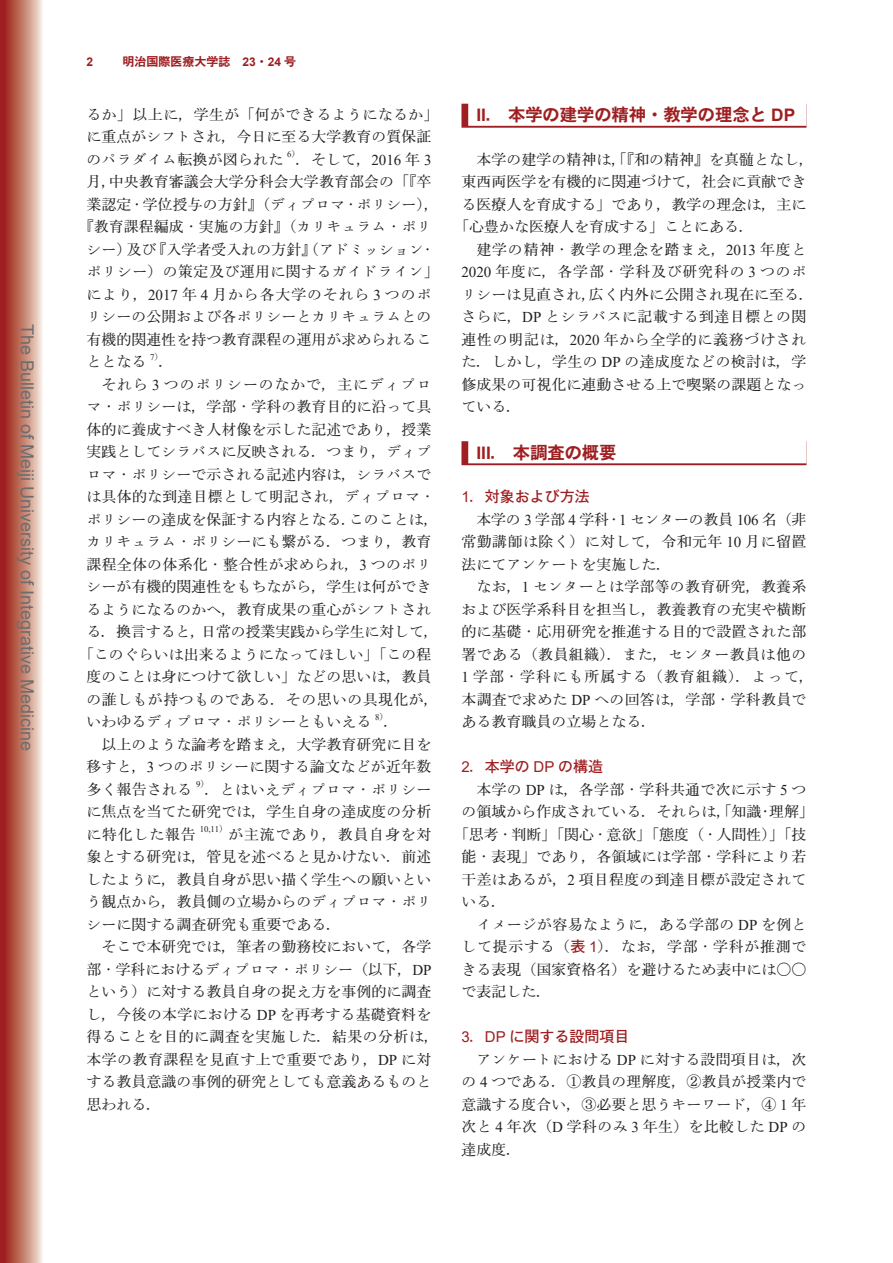
<style>
.page{position:relative;width:893px;height:1263px;background:#fff}
.page>*{position:absolute;margin:0;border:0;box-sizing:border-box;transform-origin:0 0}
.t1{font:18px "Arial";color:#6c6d70}
.t2{font:17.25px "Iwa O Go Pro Eb";color:#9e1e21}
.t3{font:500 15px/22.5px "Iwa O Min Pro";color:#231f20;text-align:justify}
.t4{font:500 15px "Iwa O Min Pro";letter-spacing:.025em;color:#231f20}
.t5{font:500 15px "Iwa O Min Pro";letter-spacing:.05em;color:#231f20}
.t6{font:500 15px "Iwa O Min Pro";letter-spacing:.045em;color:#231f20}
.t7{font:500 15px "Iwa O Min Pro";letter-spacing:.055em;color:#231f20}
.t8{font:15px "Iwa O Go Pro Db";color:#9e1e21}
.t9{font:12px "Iwa O Go Pro Eb";color:#9e1e21}
.t10{font:700 12px "Arial";color:#9e1e21}
.t11{font:8.7px "Times New Roman";color:#231f20}
.s1{font-family:"Arial";font-weight:700}
.s2{font-family:"Iwa O Min Pro";font-weight:500}
.s3{font-family:"Times New Roman";font-weight:400}
.s4{font-family:"Ryumin Pro";font-weight:300}
.s5{font-family:"Arial"}
.s6{font-family:"Iwa O Go Pro Db";font-weight:400;color:#9e1e21}
.s7{font-family:"Arial";font-weight:400;color:#9e1e21}
</style>
<div class="page">
<svg style="left:0;top:0;width:43px;height:1263px;background:#c37a6e"></svg>
<div style="left:461px;top:104px;width:345px;height:24px;background:#9e1e21"></div>
<div style="left:468px;top:102px;width:338px;height:24px;background:#fff"></div>
<svg style="left:461px;top:441px;width:345px;height:24px"></svg>
<div style="left:468px;top:439px;width:338px;height:24px;background:#fff"></div>
<p class="t1" style="left:40px;top:324px;width:429px;rotate:90deg">The Bulletin of Meiji University of Integrative Medicine</p>
<p class="t10" style="left:86px;top:53px;width:8px">2</p>
<p class="t9" style="left:122px;top:53px;width:175px">明治国際医療大学誌　<span class="s1">23</span>・<span class="s1">24</span> 号</p>
<p class="t3" style="left:86px;top:102px;width:354px;text-align:left">るか」以上に，学生が「何ができるようになるか」に重点がシフトされ，今日に至る大学教育の質保証のパラダイム転換が図られた</p>
<p class="t11" style="left:287px;top:148px;width:15px">6<span class="s2">）</span></p>
<p class="t3" style="left:296px;top:147px;width:137px">．そして，<span class="s3">2016</span> 年 <span class="s3">3</span></p>
<p class="t3" style="left:86px;top:170px;width:346px">月，中央教育審議会大学分科会大学教育部会の「『卒</p>
<p class="t3" style="left:86px;top:192px;width:354px">業認定<span class="s4">・</span>学位授与の方針』（ディプロマ<span class="s4">・</span>ポリシー），</p>
<p class="t3" style="left:79px;top:215px;width:354px">『教育課程編成<span class="s4">・</span>実施の方針』（カリキュラム<span class="s4">・</span>ポリ</p>
<p class="t3" style="left:86px;top:237px;width:350px">シー）及び『入学者受入れの方針』（アドミッション<span class="s4">・</span></p>
<p class="t4" style="left:86px;top:261px;width:354px">ポリシー）の策定及び運用に関するガイドライン」</p>
<p class="t7" style="left:86px;top:284px;width:346px">により，<span class="s3">2017</span> 年 <span class="s3">4</span> 月から各大学のそれら <span class="s3">3</span> つのポ</p>
<p class="t3" style="left:86px;top:305px;width:346px">リシーの公開および各ポリシーとカリキュラムとの</p>
<p class="t3" style="left:86px;top:327px;width:346px">有機的関連性を持つ教育課程の運用が求められるこ</p>
<p class="t3" style="left:86px;top:350px;width:61px">ととなる</p>
<p class="t11" style="left:150px;top:351px;width:15px">7<span class="s2">）</span></p>
<p class="t3" style="left:159px;top:350px;width:16px">．</p>
<p class="t7" style="left:101px;top:374px;width:331px">それら <span class="s3">3</span> つのポリシーのなかで，主にディプロ</p>
<p class="t3" style="left:86px;top:395px;width:347px">マ<span class="s4">・</span>ポリシーは，学部<span class="s4">・</span>学科の教育目的に沿って具</p>
<p class="t3" style="left:86px;top:417px;width:346px">体的に養成すべき人材像を示した記述であり，授業</p>
<p class="t3" style="left:86px;top:440px;width:346px">実践としてシラバスに反映される．つまり，ディプ</p>
<p class="t3" style="left:86px;top:462px;width:347px">ロマ<span class="s4">・</span>ポリシーで示される記述内容は，シラバスで</p>
<p class="t3" style="left:86px;top:485px;width:350px">は具体的な到達目標として明記され，ディプロマ<span class="s4">・</span></p>
<p class="t3" style="left:86px;top:507px;width:354px">ポリシーの達成を保証する内容となる．このことは，</p>
<p class="t3" style="left:86px;top:530px;width:346px">カリキュラム<span class="s4">・</span>ポリシーにも繋がる．つまり，教育</p>
<p class="t3" style="left:86px;top:552px;width:347px">課程全体の体系化<span class="s4">・</span>整合性が求められ，<span class="s3">3</span> つのポリ</p>
<p class="t3" style="left:86px;top:575px;width:346px">シーが有機的関連性をもちながら，学生は何ができ</p>
<p class="t3" style="left:86px;top:597px;width:346px">るようになるのかへ，教育成果の重心がシフトされ</p>
<p class="t3" style="left:86px;top:620px;width:354px">る．換言すると，日常の授業実践から学生に対して，</p>
<p class="t3" style="left:79px;top:642px;width:354px">「このぐらいは出来るようになってほしい」「この程</p>
<p class="t3" style="left:86px;top:665px;width:346px">度のことは身につけて欲しい」などの思いは，教員</p>
<p class="t4" style="left:86px;top:689px;width:354px">の誰しもが持つものである．その思いの具現化が，</p>
<p class="t3" style="left:86px;top:710px;width:286px">いわゆるディプロマ<span class="s4">・</span>ポリシーともいえる</p>
<p class="t11" style="left:375px;top:711px;width:15px">8<span class="s2">）</span></p>
<p class="t3" style="left:384px;top:710px;width:17px">．</p>
<p class="t3" style="left:101px;top:732px;width:332px">以上のような論考を踏まえ，大学教育研究に目を</p>
<p class="t3" style="left:86px;top:755px;width:346px">移すと，<span class="s3">3</span> つのポリシーに関する論文などが近年数</p>
<p class="t3" style="left:86px;top:777px;width:107px">多く報告される</p>
<p class="t11" style="left:196px;top:778px;width:15px">9<span class="s2">）</span></p>
<p class="t3" style="left:86px;top:777px;width:347px;text-indent:118px">．とはいえディプロマ<span class="s4">・</span>ポリシーに焦点を当てた研究では，学生自身の達成度の分析に特化した報告</p>
<p class="t11" style="left:200px;top:823px;width:30px">10,11<span class="s2">）</span></p>
<p class="t3" style="left:86px;top:822px;width:346px;text-indent:142px">が主流であり，教員自身を対象とする研究は，管見を述べると見かけない．前述したように，教員自身が思い描く学生への願いという観点から，教員側の立場からのディプロマ<span class="s4">・</span>ポリシーに関する調査研究も重要である．</p>
<p class="t3" style="left:86px;top:935px;width:354px;text-align:left;text-indent:15px">そこで本研究では，筆者の勤務校において，各学部<span class="s4">・</span>学科におけるディプロマ<span class="s4">・</span>ポリシー（以下，<span class="s3">DP</span>という）に対する教員自身の捉え方を事例的に調査し，今後の本学における <span class="s3">DP</span> を再考する基礎資料を得ることを目的に調査を実施した．結果の分析は，本学の教育課程を見直す上で重要であり，<span class="s3">DP</span> に対する教員意識の事例的研究としても意義あるものと思われる．</p>
<p class="t2" style="left:476px;top:103px;width:320px"><span class="s1">II</span>．本学の建学の精神・教学の理念と <span class="s1">DP</span></p>
<p class="t3" style="left:476px;top:147px;width:339px">本学の建学の精神は，「『和の精神』を真髄となし，</p>
<p class="t3" style="left:461px;top:170px;width:347px">東西両医学を有機的に関連づけて，社会に貢献でき</p>
<p class="t3" style="left:461px;top:192px;width:347px">る医療人を育成する」であり，教学の理念は，主に</p>
<p class="t3" style="left:454px;top:215px;width:301px">「心豊かな医療人を育成する」ことにある．</p>
<p class="t5" style="left:476px;top:239px;width:331px">建学の精神<span class="s4">・</span>教学の理念を踏まえ，<span class="s3">2013</span> 年度と</p>
<p class="t5" style="left:461px;top:261px;width:347px"><span class="s3">2020</span> 年度に，各学部<span class="s4">・</span>学科及び研究科の <span class="s3">3</span> つのポ</p>
<p class="t3" style="left:461px;top:282px;width:354px">リシーは見直され，広く内外に公開され現在に至る．</p>
<p class="t4" style="left:461px;top:306px;width:347px">さらに，<span class="s3">DP</span> とシラバスに記載する到達目標との関</p>
<p class="t6" style="left:461px;top:329px;width:346px">連性の明記は，<span class="s3">2020</span> 年から全学的に義務づけされ</p>
<p class="t3" style="left:461px;top:350px;width:346px">た．しかし，学生の <span class="s3">DP</span> の達成度などの検討は，学</p>
<p class="t3" style="left:461px;top:372px;width:347px">修成果の可視化に連動させる上で喫緊の課題となっ</p>
<p class="t3" style="left:461px;top:395px;width:61px">ている．</p>
<p class="t2" style="left:476px;top:441px;width:141px"><span class="s1">III</span>．本調査の概要</p>
<p class="t8" style="left:461px;top:486px;width:130px"><span class="s5">1</span>．対象および方法</p>
<p class="t3" style="left:461px;top:507px;width:347px;text-indent:15px">本学の <span class="s3">3</span> 学部 <span class="s3">4</span> 学科<span class="s4">・</span><span class="s3">1</span> センターの教員 <span class="s3">106</span> 名（非常勤講師は除く）に対して，令和元年 <span class="s3">10</span> 月に留置法にてアンケートを実施した．</p>
<p class="t3" style="left:461px;top:575px;width:354px;text-align:left;text-indent:15px">なお，<span class="s3">1</span> センターとは学部等の教育研究，教養系および医学系科目を担当し，教養教育の充実や横断的に基礎<span class="s4">・</span>応用研究を推進する目的で設置された部署である（教員組織）．また，センター教員は他の<br><span class="s3">1</span> 学部<span class="s4">・</span>学科にも所属する（教育組織）．よって，本調査で求めた <span class="s3">DP</span> への回答は，学部<span class="s4">・</span>学科教員である教育職員の立場となる．</p>
<p class="t8" style="left:461px;top:756px;width:143px"><span class="s5">2</span>．本学の <span class="s5">DP</span> の構造</p>
<p class="t3" style="left:476px;top:777px;width:331px">本学の <span class="s3">DP</span> は，各学部<span class="s4">・</span>学科共通で次に示す <span class="s3">5</span> つ</p>
<p class="t3" style="left:461px;top:800px;width:354px">の領域から作成されている．それらは，「知識<span class="s4">・</span>理解」</p>
<p class="t3" style="left:454px;top:822px;width:354px">「思考<span class="s4">・</span>判断」「関心<span class="s4">・</span>意欲」「態度（<span class="s4">・</span>人間性）」「技</p>
<p class="t3" style="left:461px;top:845px;width:346px">能<span class="s4">・</span>表現」であり，各領域には学部<span class="s4">・</span>学科により若</p>
<p class="t3" style="left:461px;top:867px;width:346px">干差はあるが，<span class="s3">2</span> 項目程度の到達目標が設定されて</p>
<p class="t3" style="left:461px;top:890px;width:46px">いる．</p>
<p class="t3" style="left:476px;top:912px;width:331px">イメージが容易なように，ある学部の <span class="s3">DP</span> を例と</p>
<p class="t6" style="left:461px;top:936px;width:347px">して提示する（<span class="s6">表</span> <span class="s7">1</span>）．なお，学部<span class="s4">・</span>学科が推測で</p>
<p class="t3" style="left:461px;top:957px;width:347px">きる表現（国家資格名）を避けるため表中には○○</p>
<p class="t3" style="left:461px;top:980px;width:91px">で表記した．</p>
<p class="t8" style="left:461px;top:1026px;width:169px"><span class="s5">3</span>．<span class="s5">DP</span> に関する設問項目</p>
<p class="t3" style="left:461px;top:1047px;width:347px;text-indent:15px">アンケートにおける <span class="s3">DP</span> に対する設問項目は，次の <span class="s3">4</span> つである．①教員の理解度，②教員が授業内で意識する度合い，③必要と思うキーワード，④ <span class="s3">1</span> 年次と <span class="s3">4</span> 年次（<span class="s3">D</span> 学科のみ <span class="s3">3</span> 年生）を比較した <span class="s3">DP</span> の達成度．</p>
</div>
